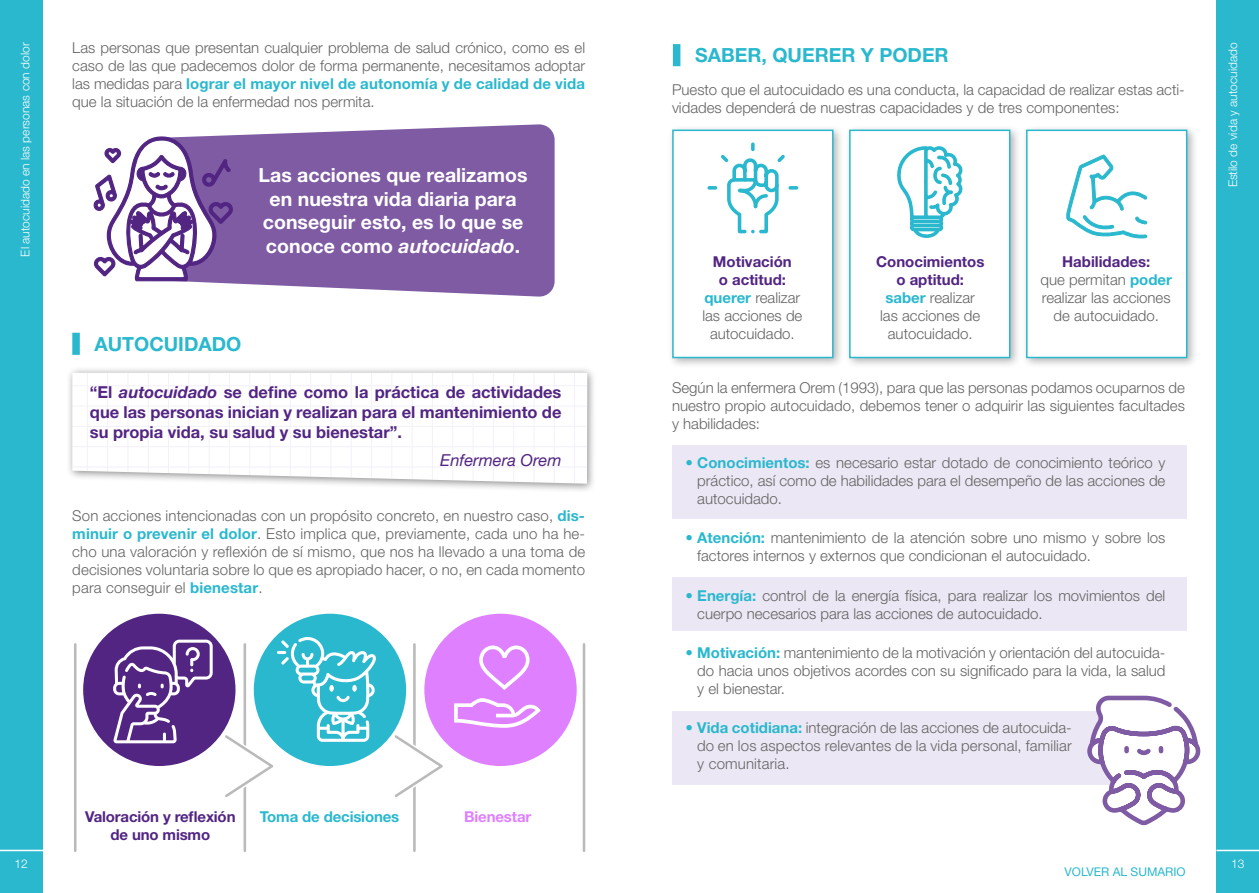
<style>
.page{position:relative;width:1259px;height:893px;background:#fff}
.page>*{position:absolute;margin:0;border:0;box-sizing:border-box;transform-origin:0 0}
.t1{font:700 19.5px/23.4px "Helvetica Neue LT Std";color:#fff;text-align:center}
.t2{font:700 19.5px "Helvetica Neue LT Std";color:#29b8ce}
.t3{font:700 16.5px/19.8px "Helvetica Neue LT Std";color:#522583;text-align:justify}
.t4{font:italic 16.5px "Helvetica Neue LT Std";color:#522583}
.t5{font:300 15px/18px "Helvetica Neue LT Std";color:#646363;text-align:justify}
.t6{font:700 15px/18px "Helvetica Neue LT Std";letter-spacing:-.01em;color:#522583;text-align:center}
.t7{font:700 15px "Helvetica Neue LT Std";letter-spacing:-.01em;color:#29b8ce}
.t8{font:700 15px "Helvetica Neue LT Std";letter-spacing:-.01em;color:#de80ff}
.t9{font:300 12px "Helvetica Neue LT Std";color:#fff}
.t10{font:12px "Helvetica Neue LT Std";color:#29b8ce}
.s1{font-weight:700;color:#29b8ce}
.s2{font-style:italic}
.s3{font-weight:700;color:#522583}
.s4{color:#29b8ce}
</style>
<div class="page">
<div style="left:1216px;top:0;width:43px;height:893px;background:#29b8ce"></div>
<div style="left:0;top:0;width:43px;height:893px;background:#29b8ce"></div>
<hr style="left:1216px;top:850px;width:43px;height:1px;background:#fff">
<hr style="left:0;top:850px;width:43px;height:1px;background:#fff">
<div style="left:66px;top:366px;width:531px;height:127px;background:#000;opacity:.45"></div>
<svg style="left:72px;top:373px;width:515px;height:111px"></svg>
<hr style="left:87px;top:373px;width:1px;height:111px;background:#e8e2f2">
<hr style="left:107px;top:373px;width:1px;height:111px;background:#e8e2f2">
<hr style="left:128px;top:373px;width:1px;height:111px;background:#e8e2f2">
<hr style="left:148px;top:373px;width:1px;height:111px;background:#e8e2f2">
<hr style="left:168px;top:373px;width:1px;height:111px;background:#e8e2f2">
<hr style="left:188px;top:373px;width:1px;height:111px;background:#e8e2f2">
<hr style="left:209px;top:373px;width:1px;height:111px;background:#e8e2f2">
<hr style="left:229px;top:373px;width:1px;height:111px;background:#e8e2f2">
<hr style="left:249px;top:373px;width:1px;height:111px;background:#e8e2f2">
<hr style="left:270px;top:373px;width:1px;height:111px;background:#e8e2f2">
<hr style="left:290px;top:373px;width:1px;height:111px;background:#e8e2f2">
<hr style="left:310px;top:373px;width:1px;height:111px;background:#e8e2f2">
<hr style="left:330px;top:373px;width:1px;height:111px;background:#e8e2f2">
<hr style="left:351px;top:373px;width:1px;height:111px;background:#e8e2f2">
<hr style="left:371px;top:373px;width:1px;height:111px;background:#e8e2f2">
<hr style="left:391px;top:373px;width:1px;height:111px;background:#e8e2f2">
<hr style="left:412px;top:373px;width:1px;height:111px;background:#e8e2f2">
<hr style="left:432px;top:373px;width:1px;height:111px;background:#e8e2f2">
<hr style="left:452px;top:373px;width:1px;height:111px;background:#e8e2f2">
<hr style="left:473px;top:373px;width:1px;height:111px;background:#e8e2f2">
<hr style="left:493px;top:373px;width:1px;height:111px;background:#e8e2f2">
<hr style="left:513px;top:373px;width:1px;height:111px;background:#e8e2f2">
<hr style="left:533px;top:373px;width:1px;height:111px;background:#e8e2f2">
<hr style="left:554px;top:373px;width:1px;height:111px;background:#e8e2f2">
<hr style="left:574px;top:373px;width:1px;height:111px;background:#e8e2f2">
<hr style="left:72px;top:385px;width:515px;height:1px;background:#e8e2f2">
<hr style="left:72px;top:406px;width:515px;height:1px;background:#e8e2f2">
<hr style="left:72px;top:426px;width:515px;height:1px;background:#e8e2f2">
<hr style="left:72px;top:446px;width:515px;height:1px;background:#e8e2f2">
<hr style="left:72px;top:467px;width:515px;height:1px;background:#e8e2f2">
<div style="left:672px;top:445px;width:514px;height:74px;background:#ece7f4"></div>
<div style="left:672px;top:577px;width:514px;height:54px;background:#ece7f4"></div>
<div style="left:672px;top:711px;width:496px;height:73px;background:#ece7f4"></div>
<div style="left:72px;top:333px;width:8px;height:22px;background:#29b8ce"></div>
<div style="left:673px;top:44px;width:7px;height:22px;background:#29b8ce"></div>
<div style="left:667px;top:125px;width:177px;height:244px;background:#000;opacity:.3"></div>
<div style="left:672px;top:130px;width:161px;height:228px;background:#fff;border:2px solid #29b8ce"></div>
<div style="left:843px;top:125px;width:178px;height:244px;background:#000;opacity:.3"></div>
<div style="left:849px;top:130px;width:161px;height:228px;background:#fff;border:2px solid #29b8ce"></div>
<div style="left:1020px;top:125px;width:178px;height:244px;background:#000;opacity:.3"></div>
<div style="left:1026px;top:130px;width:161px;height:228px;background:#fff;border:2px solid #29b8ce"></div>
<svg style="left:156px;top:124px;width:398px;height:173px;background:#8b6cab"></svg>
<svg style="left:707px;top:142px;width:92px;height:92px"></svg>
<svg style="left:897px;top:146px;width:66px;height:92px"></svg>
<svg style="left:1066px;top:154px;width:82px;height:85px"></svg>
<div style="left:83px;top:614px;width:152px;height:152px;background:#522583;border-radius:50%"></div>
<div style="left:254px;top:614px;width:152px;height:152px;background:#29b8ce;border-radius:50%"></div>
<div style="left:424px;top:614px;width:153px;height:152px;background:#de80ff;border-radius:50%"></div>
<div style="left:72px;top:642px;width:6px;height:212px;border:2px solid #fff;border-radius:2px"></div>
<div style="left:242px;top:781px;width:6px;height:73px;border:2px solid #fff;border-radius:2px"></div>
<div style="left:412px;top:781px;width:5px;height:73px;border:2px solid #fff;border-radius:2px"></div>
<div style="left:412px;top:642px;width:5px;height:109px;border:2px solid #fff;border-radius:2px"></div>
<svg style="left:391px;top:732px;width:54px;height:68px"></svg>
<div style="left:581px;top:642px;width:6px;height:212px;border:2px solid #fff;border-radius:2px"></div>
<svg style="left:222px;top:637px;width:154px;height:163px"></svg>
<svg style="left:113px;top:640px;width:100px;height:103px"></svg>
<svg style="left:454px;top:645px;width:87px;height:83px"></svg>
<svg style="left:93px;top:137px;width:142px;height:145px"></svg>
<svg style="left:1085px;top:695px;width:116px;height:131px"></svg>
<p class="t9" style="left:18px;top:257px;width:216px;rotate:-90deg">El autocuidado en las personas con dolor</p>
<p class="t5" style="left:72px;top:39px;width:514px">Las personas que presentan cualquier problema de salud crónico, como es el caso de las que padecemos dolor de forma permanente, necesitamos adoptar las medidas para <span class="s1">lograr el mayor nivel de autonomía y de calidad de vida </span>que la situación de la enfermedad nos permita.</p>
<h1 class="t1" style="left:259px;top:163px;width:270px">Las acciones que realizamos en nuestra vida diaria para conseguir esto, es lo que se conoce como <span class="s2">autocuidado</span>.</h1>
<h1 class="t2" style="left:94px;top:332px;width:148px">AUTOCUIDADO</h1>
<p class="t3" style="left:90px;top:382px;width:473px">“El <span class="s2">autocuidado</span> se define como la práctica de actividades que las personas inician y realizan para el mantenimiento de su propia vida, su salud y su bienestar”.</p>
<p class="t4" style="left:440px;top:450px;width:123px">Enfermera Orem</p>
<p class="t5" style="left:72px;top:507px;width:514px">Son acciones intencionadas con un propósito concreto, en nuestro caso, <span class="s1">dis&shy;minuir o prevenir el dolor</span>. Esto implica que, previamente, cada uno ha he&shy;cho una valoración y reflexión de sí mismo, que nos ha llevado a una toma de decisiones voluntaria sobre lo que es apropiado hacer, o no, en cada momento para conseguir el <span class="s1">bienestar</span>.</p>
<p class="t6" style="left:85px;top:807px;width:152px">Valoración y reflexión de uno mismo</p>
<p class="t7" style="left:260px;top:807px;width:141px">Toma de decisiones</p>
<p class="t8" style="left:464px;top:807px;width:69px">Bienestar</p>
<h1 class="t2" style="left:695px;top:43px;width:255px">SABER, QUERER Y PODER</h1>
<p class="t5" style="left:672px;top:81px;width:514px">Puesto que el autocuidado es una conducta, la capacidad de realizar estas acti&shy;vidades dependerá de nuestras capacidades y de tres componentes:</p>
<p class="t5" style="left:702px;top:252px;width:102px;text-align:center"><span class="s3">Motivación<br>o actitud: </span><span class="s1">querer</span> realizar las acciones de autocuidado.</p>
<p class="t5" style="left:876px;top:252px;width:110px;text-align:center"><span class="s3">Conocimientos o aptitud: </span><span class="s1">saber</span> realizar las acciones de autocuidado.</p>
<p class="t5" style="left:1040px;top:252px;width:133px;text-align:center"><span class="s3">Habilidades:<br></span>que permitan <span class="s1">poder </span>realizar las acciones de autocuidado.</p>
<p class="t5" style="left:672px;top:378px;width:514px">Según la enfermera Orem (1993), para que las personas podamos ocuparnos de nuestro propio autocuidado, debemos tener o adquirir las siguientes facultades y habilidades:</p>
<p class="t5" style="left:697px;top:453px;width:469px;text-indent:-12px"><span class="s4">•</span> <span class="s1">Conocimientos:</span> es necesario estar dotado de conocimiento teórico y práctico, así como de habilidades para el desempeño de las acciones de autocuidado.</p>
<p class="t5" style="left:697px;top:529px;width:469px;text-indent:-12px"><span class="s4">•</span> <span class="s1">Atención:</span> mantenimiento de la atención sobre uno mismo y sobre los factores internos y externos que condicionan el autocuidado.</p>
<p class="t5" style="left:697px;top:586px;width:469px;text-indent:-12px"><span class="s4">•</span> <span class="s1">Energía:</span> control de la energía física, para realizar los movimientos del cuerpo necesarios para las acciones de autocuidado.</p>
<p class="t5" style="left:697px;top:643px;width:469px;text-indent:-12px"><span class="s4">•</span> <span class="s1">Motivación:</span> mantenimiento de la motivación y orientación del autocuida&shy;do hacia unos objetivos acordes con su significado para la vida, la salud y el bienestar.</p>
<p class="t5" style="left:697px;top:718px;width:376px;text-indent:-12px"><span class="s4">•</span> <span class="s1">Vida cotidiana:</span> integración de las acciones de autocuida&shy;do en los aspectos relevantes de la vida personal, familiar y comunitaria.</p>
<p class="t9" style="left:1225px;top:187px;width:146px;rotate:-90deg">Estilo de vida y autocuidado</p>
<p class="t9" style="left:15px;top:857px;width:15px">12</p>
<p class="t9" style="left:1231px;top:857px;width:15px">13</p>
<p class="t10" style="left:1064px;top:865px;width:123px">VOLVER AL SUMARIO</p>
</div>
